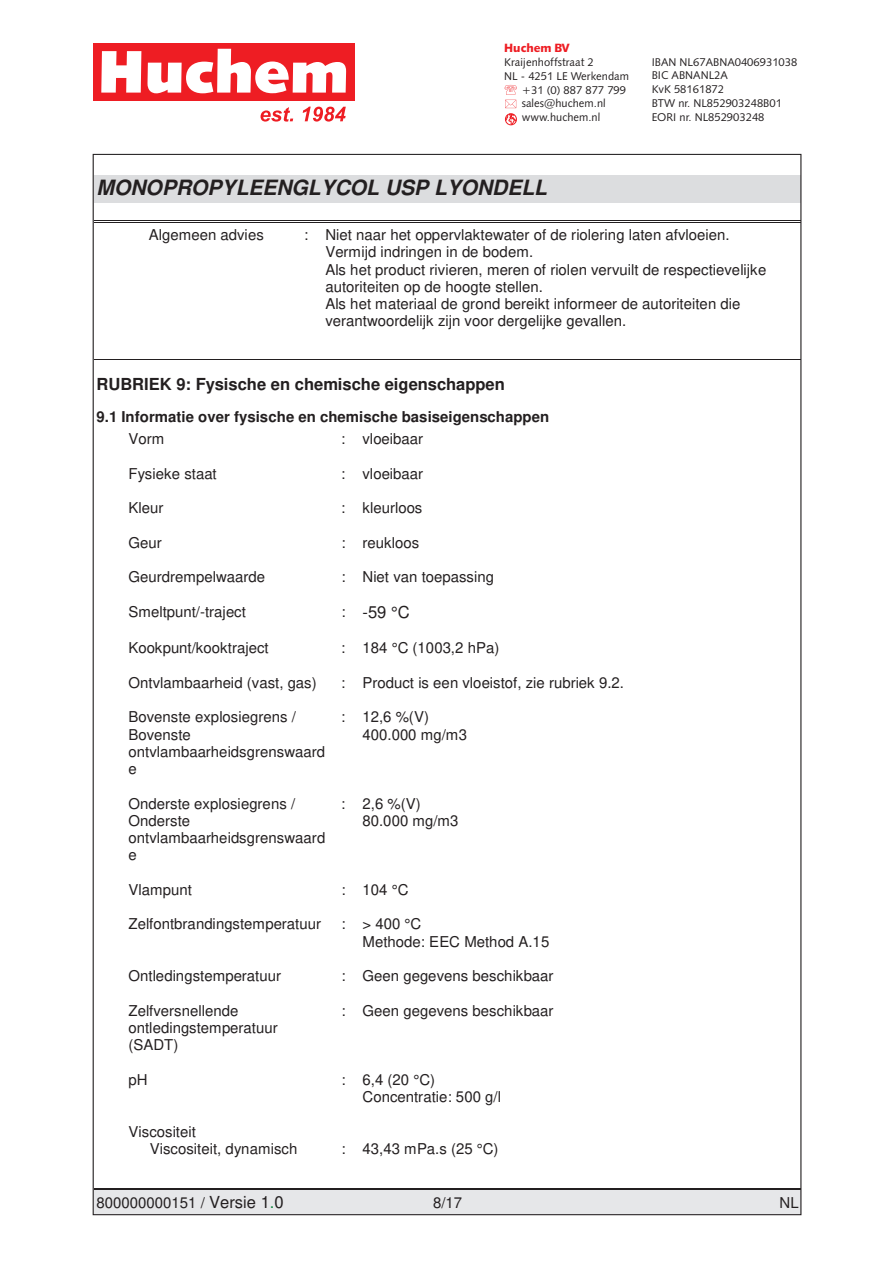
<style>
.page{position:relative;width:893px;height:1263px;background:#fff}
.page>*{position:absolute;margin:0;border:0;box-sizing:border-box;transform-origin:0 0}
.t1{font:italic 700 21px "Nimbus Sans";color:#231f20}
.t2{font:700 16.5px "Nimbus Sans";color:#231f20}
.t3{font:16.5px "Nimbus Sans";color:#231f20}
.t4{font:15px/17.2px "Nimbus Sans";color:#231f20}
.t5{font:700 15px "Nimbus Sans";color:#231f20}
.t6{font:900 12px "Humanist 531 CBT";color:#ee1d23}
.t7{font:11.25px/13.8px "Humanist 531 BT Roman A";color:#231f20}
.s1{font-size:15px}
.s2{font-size:16.5px}
.s3{font-size:16.5px;color:#118641}
.s4{font-family:"Nimbus San L"}
</style>
<div class="page">
<svg style="left:93px;top:43px;width:261px;height:58px"></svg>
<svg style="left:261px;top:107px;width:32px;height:15px"></svg>
<svg style="left:303px;top:107px;width:43px;height:15px"></svg>
<svg style="left:505px;top:85px;width:12px;height:23px"></svg>
<div style="left:505px;top:113px;width:12px;height:12px;border:1px solid #ee1d23;border-radius:50%"></div>
<svg style="left:506px;top:114px;width:10px;height:11px"></svg>
<div style="left:94px;top:175px;width:707px;height:28px;background:#dcdddf"></div>
<hr style="left:94px;top:222px;width:707px;height:1px;background:#231f20">
<hr style="left:94px;top:220px;width:707px;height:1px;background:#231f20">
<div style="left:94px;top:1190px;width:707px;height:25px;background:#e6e7e9"></div>
<hr style="left:94px;top:1189px;width:707px;height:1px;background:#231f20">
<hr style="left:94px;top:359px;width:707px;height:1px;background:#231f20">
<p class="t6" style="left:504px;top:40px;width:67px">Huchem BV</p>
<p class="t7" style="left:504px;top:55px;width:91px">Kraijenhoffstraat 2</p>
<p class="t7" style="left:504px;top:69px;width:126px">NL - 4251 LE Werkendam</p>
<p class="t7" style="left:522px;top:83px;width:106px">+31 (0) 887 877 799</p>
<p class="t7" style="left:522px;top:96px;width:86px">sales@huchem.nl</p>
<p class="t7" style="left:522px;top:110px;width:80px">www.huchem.nl</p>
<h1 class="t1" style="left:97px;top:175px;width:452px">MONOPROPYLEENGLYCOL USP LYONDELL</h1>
<p class="t7" style="left:652px;top:55px;width:147px">IBAN NL67ABNA0406931038<br>BIC ABNANL2A<br>KvK 58161872<br>BTW nr. NL852903248B01<br>EORI nr. NL852903248</p>
<p class="t4" style="left:149px;top:227px;width:116px">Algemeen advies</p>
<p class="t4" style="left:325px;top:227px;width:442px;text-indent:-21px">: Niet naar het oppervlaktewater of de riolering laten afvloeien.<br>Vermijd indringen in de bodem.<br>Als het product rivieren, meren of riolen vervuilt de respectievelijke autoriteiten op de hoogte stellen.<br>Als het materiaal de grond bereikt informeer de autoriteiten die verantwoordelijk zijn voor dergelijke gevallen.</p>
<p class="t2" style="left:97px;top:378px;width:410px">RUBRIEK 9: Fysische en chemische eigenschappen</p>
<p class="t5" style="left:97px;top:411px;width:454px">9.1 Informatie over fysische en chemische basiseigenschappen</p>
<p class="t4" style="left:129px;top:432px;width:37px">Vorm</p>
<p class="t4" style="left:341px;top:432px;width:83px">: vloeibaar</p>
<p class="t4" style="left:129px;top:466px;width:90px">Fysieke staat</p>
<p class="t4" style="left:341px;top:466px;width:83px">: vloeibaar</p>
<p class="t4" style="left:129px;top:501px;width:36px">Kleur</p>
<p class="t4" style="left:341px;top:501px;width:83px">: kleurloos</p>
<p class="t4" style="left:129px;top:535px;width:35px">Geur</p>
<p class="t4" style="left:341px;top:535px;width:79px">: reukloos</p>
<p class="t4" style="left:129px;top:570px;width:138px">Geurdrempelwaarde</p>
<p class="t4" style="left:341px;top:570px;width:154px">: Niet van toepassing</p>
<p class="t4" style="left:129px;top:604px;width:119px">Smeltpunt/-traject</p>
<p class="t3" style="left:341px;top:606px;width:70px"><span class="s1">:</span> -59 °C</p>
<p class="t4" style="left:129px;top:640px;width:142px">Kookpunt/kooktraject</p>
<p class="t4" style="left:341px;top:640px;width:160px">: 184 °C (1003,2 hPa)</p>
<p class="t4" style="left:129px;top:675px;width:190px">Ontvlambaarheid (vast, gas)</p>
<p class="t4" style="left:341px;top:675px;width:284px">: Product is een vloeistof, zie rubriek 9.2.</p>
<p class="t4" style="left:129px;top:710px;width:198px">Bovenste explosiegrens /<br>Bovenste ontvlambaarheidsgrenswaard e</p>
<p class="t4" style="left:363px;top:710px;width:106px;text-indent:-21px">: 12,6 %(V)<br>400.000 mg/m3</p>
<p class="t4" style="left:129px;top:796px;width:198px">Onderste explosiegrens /<br>Onderste ontvlambaarheidsgrenswaard e</p>
<p class="t4" style="left:363px;top:796px;width:97px;text-indent:-21px">: 2,6 %(V)<br>80.000 mg/m3</p>
<p class="t4" style="left:129px;top:882px;width:65px">Vlampunt</p>
<p class="t4" style="left:341px;top:882px;width:69px">: 104 °C</p>
<p class="t4" style="left:129px;top:917px;width:194px">Zelfontbrandingstemperatuur</p>
<p class="t4" style="left:363px;top:917px;width:188px;text-indent:-21px">: &gt; 400 °C<br>Methode: EEC Method A.15</p>
<p class="t4" style="left:129px;top:968px;width:154px">Ontledingstemperatuur</p>
<p class="t4" style="left:341px;top:968px;width:214px">: Geen gegevens beschikbaar</p>
<p class="t4" style="left:129px;top:1003px;width:151px">Zelfversnellende ontledingstemperatuur (SADT)</p>
<p class="t4" style="left:341px;top:1003px;width:214px">: Geen gegevens beschikbaar</p>
<p class="t4" style="left:129px;top:1072px;width:21px">pH</p>
<p class="t4" style="left:363px;top:1072px;width:140px;text-indent:-21px">: 6,4 (20 °C)<br>Concentratie: 500 g/l</p>
<p class="t4" style="left:150px;top:1124px;width:149px;text-indent:-21px">Viscositeit<br>Viscositeit, dynamisch</p>
<p class="t4" style="left:341px;top:1141px;width:159px">: 43,43 mPa.s (25 °C)</p>
<p class="t4" style="left:97px;top:1196px;width:189px">800000000151 / <span class="s2">Versie 1</span><span class="s3">.</span><span class="s2">0</span></p>
<p class="t4" style="left:433px;top:1196px;width:31px">8/1<span class="s4">7</span></p>
<p class="t4" style="left:780px;top:1196px;width:21px">NL</p>
</div>
